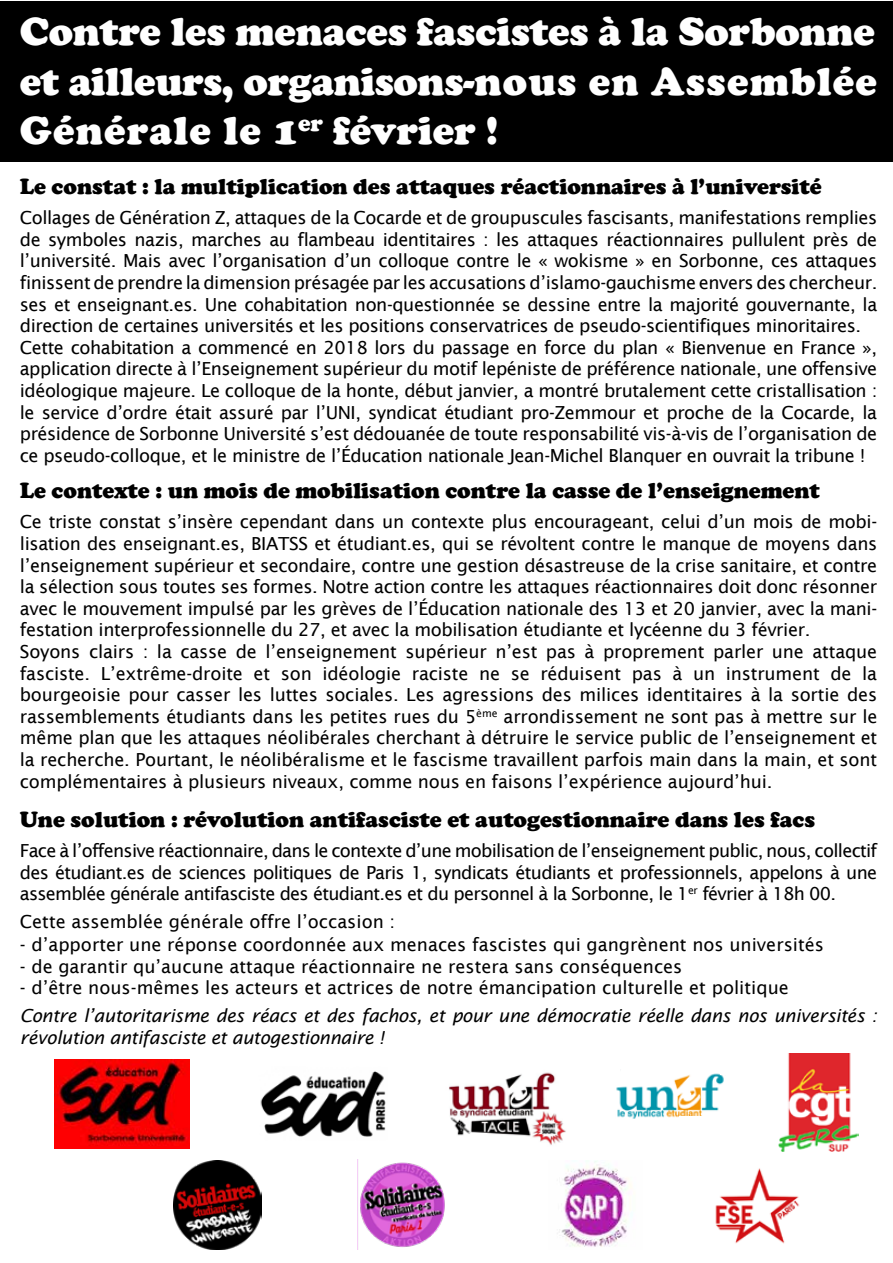
<style>
.page{position:relative;width:893px;height:1263px;background:#fff}
.page>*{position:absolute;margin:0;border:0;box-sizing:border-box;transform-origin:0 0}
.t1{font:900 40.5px/49.5px "Cooper";letter-spacing:.015em;color:#fff;text-align:justify}
.t2{font:900 22.5px "Cooper";color:#000}
.t3{font:18px/21.6px "Lucida Sans";letter-spacing:-.02em;color:#000}
.t4{font:18px "Lucida Sans";color:#000}
.t5{font:italic 18px/21.6px "Lucida Sans";letter-spacing:-.02em;color:#000}
</style>
<div class="page">
<div style="left:1px;top:1px;width:892px;height:161px;background:#000"></div>
<img style="left:173px;top:1161px;width:89px;height:88px">
<img style="left:357px;top:1160px;width:88px;height:89px">
<img style="left:54px;top:1060px;width:135px;height:89px">
<img style="left:260px;top:1071px;width:126px;height:66px">
<img style="left:778px;top:1053px;width:80px;height:98px">
<img style="left:616px;top:1073px;width:108px;height:46px">
<img style="left:559px;top:1161px;width:73px;height:86px">
<div style="left:679px;top:1116px;width:56px;height:29px;background:#fff"></div>
<div style="left:604px;top:1066px;width:16px;height:19px;background:#fff"></div>
<div style="left:720px;top:1066px;width:8px;height:8px;background:#fff"></div>
<div style="left:705px;top:1112px;width:16px;height:8px;background:#fff"></div>
<img style="left:449px;top:1072px;width:117px;height:73px">
<img style="left:715px;top:1168px;width:84px;height:76px">
<h1 class="t1" style="left:20px;top:7px;width:859px">Contre les menaces fascistes à la Sorbonne et ailleurs, organisons-nous en Assemblée Générale le 1<sup>er</sup> février !</h1>
<p class="t2" style="left:20px;top:173px;width:803px">Le constat : la multiplication des attaques réactionnaires à l’université</p>
<p class="t3" style="left:20px;top:207px;width:859px">Collages de Génération Z, attaques de la Cocarde et de groupuscules fascisants, manifestations remplies de symboles nazis, marches au flambeau identitaires : les attaques réactionnaires pullulent près de l’université. Mais avec l’organisation d’un colloque contre le « wokisme » en Sorbonne, ces attaques finissent de prendre la dimension présagée par les accusations d’islamo-gauchisme envers des chercheur. ses et enseignant.es. Une cohabitation non-questionnée se dessine entre la majorité gouvernante, la direction de certaines universités et les positions conservatrices de pseudo-scientifiques minoritaires.<br>Cette cohabitation a commencé en 2018 lors du passage en force du plan « Bienvenue en France », application directe à l’Enseignement supérieur du motif lepéniste de préférence nationale, une offensive idéologique majeure. Le colloque de la honte, début janvier, a montré brutalement cette cristallisation : le service d’ordre était assuré par l’UNI, syndicat étudiant pro-Zemmour et proche de la Cocarde, la présidence de Sorbonne Université s’est dédouanée de toute responsabilité vis-à-vis de l’organisation de ce pseudo-colloque, et le ministre de l’Éducation nationale Jean-Michel Blanquer en ouvrait la tribune !</p>
<p class="t2" style="left:20px;top:477px;width:802px">Le contexte : un mois de mobilisation contre la casse de l’enseignement</p>
<p class="t3" style="left:20px;top:511px;width:859px">Ce triste constat s’insère cependant dans un contexte plus encourageant, celui d’un mois de mobi&shy;lisation des enseignant.es, BIATSS et étudiant.es, qui se révoltent contre le manque de moyens dans l’enseignement supérieur et secondaire, contre une gestion désastreuse de la crise sanitaire, et contre la sélection sous toutes ses formes. Notre action contre les attaques réactionnaires doit donc résonner avec le mouvement impulsé par les grèves de l’Éducation nationale des 13 et 20 janvier, avec la mani&shy;festation interprofessionnelle du 27, et avec la mobilisation étudiante et lycéenne du 3 février.<br>Soyons clairs : la casse de l’enseignement supérieur n’est pas à proprement parler une attaque fasciste. L’extrême-droite et son idéologie raciste ne se réduisent pas à un instrument de la bourgeoisie pour casser les luttes sociales. Les agressions des milices identitaires à la sortie des rassemblements étudiants dans les petites rues du 5<sup>ème</sup> arrondissement ne sont pas à mettre sur le même plan que les attaques néolibérales cherchant à détruire le service public de l’enseignement et la recherche. Pourtant, le néolibéralisme et le fascisme travaillent parfois main dans la main, et sont complémentaires à plusieurs niveaux, comme nous en faisons l’expérience aujourd’hui.</p>
<p class="t2" style="left:20px;top:806px;width:797px">Une solution : révolution antifasciste et autogestionnaire dans les facs</p>
<p class="t3" style="left:20px;top:840px;width:859px;text-align:justify">Face à l’offensive réactionnaire, dans le contexte d’une mobilisation de l’enseignement public, nous, collectif des étudiant.es de sciences politiques de Paris 1, syndicats étudiants et professionnels, appelons à une assemblée générale antifasciste des étudiant.es et du personnel à la Sorbonne, le 1<sup>er</sup> février à 18h 00.</p>
<p class="t4" style="left:20px;top:911px;width:377px">Cette assemblée générale offre l’occasion :</p>
<p class="t4" style="left:20px;top:934px;width:806px">- d’apporter une réponse coordonnée aux menaces fascistes qui gangrènent nos universités</p>
<p class="t4" style="left:20px;top:956px;width:664px">- de garantir qu’aucune attaque réactionnaire ne restera sans conséquences</p>
<p class="t4" style="left:20px;top:978px;width:771px">- d’être nous-mêmes les acteurs et actrices de notre émancipation culturelle et politique</p>
<p class="t5" style="left:20px;top:1005px;width:859px">Contre l’autoritarisme des réacs et des fachos, et pour une démocratie réelle dans nos universités : révolution antifasciste et autogestionnaire !</p>
</div>
